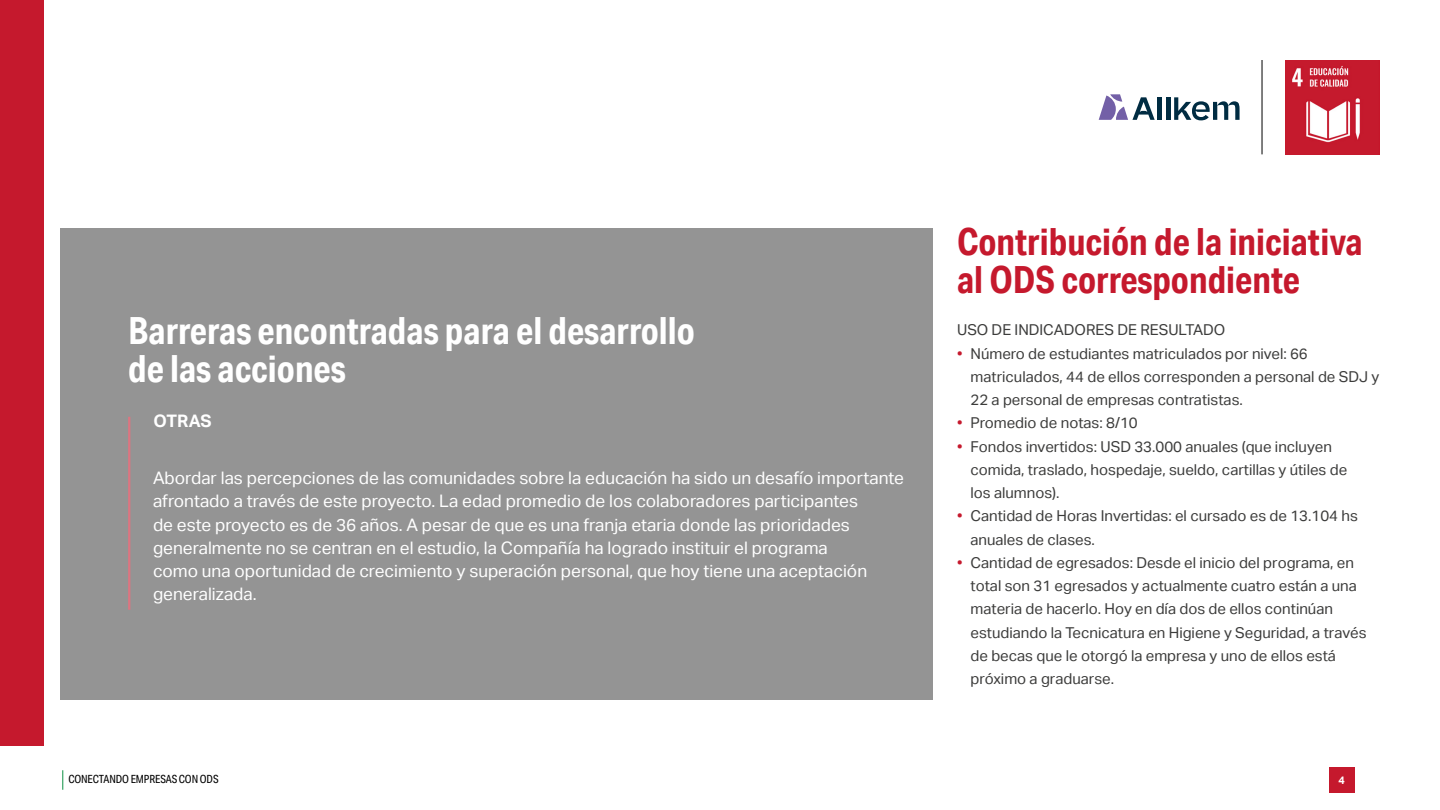
<style>
.page{position:relative;width:1440px;height:810px;background:#fff}
.page>*{position:absolute;margin:0;border:0;box-sizing:border-box;transform-origin:0 0}
.t1{font:700 37.5px/38.2px "Aktiv Grotesk Cd";color:#fff}
.t2{font:700 37.5px/38.2px "Aktiv Grotesk Cd";color:#c5192d}
.t3{font:17.25px/23.2px "Aktiv Grotesk";color:#fff}
.t4{font:700 17.25px "Aktiv Grotesk";letter-spacing:-.01em;color:#fff}
.t5{font:15px/23.2px "Aktiv Grotesk";color:#3c3c3b}
.t6{font:15px/23.2px "Aktiv Grotesk";color:#c5192d}
.t7{font:11.25px "Aktiv Grotesk Cd";letter-spacing:-.01em;color:#000}
.t8{font:700 10.88px "Aktiv Grotesk";color:#fff}
.s1{color:#c5192d}
</style>
<div class="page">
<svg style="left:62px;top:770px;width:1px;height:20px"></svg>
<div style="left:1329px;top:767px;width:25px;height:26px;background:#c5192d"></div>
<img style="left:1285px;top:60px;width:95px;height:95px">
<hr style="left:1262px;top:60px;width:1px;height:94px;background:#000">
<div style="left:1157px;top:97px;width:5px;height:23px;background:#002c42"></div>
<hr style="left:1166px;top:97px;width:4px;height:23px;background:#002c42">
<svg style="left:1099px;top:94px;width:56px;height:26px"></svg>
<svg style="left:1174px;top:97px;width:66px;height:23px"></svg>
<div style="left:0;top:0;width:44px;height:746px;background:#c5192d"></div>
<div style="left:60px;top:228px;width:872px;height:471px;background:#949494"></div>
<hr style="left:128px;top:417px;width:2px;height:193px;background:#dc7581">
<h1 class="t1" style="left:128px;top:311px;width:568px">Barreras encontradas para el desarrollo de las acciones</h1>
<p class="t4" style="left:154px;top:411px;width:60px">OTRAS</p>
<p class="t3" style="left:153px;top:466px;width:753px">Abordar las percepciones de las comunidades sobre la educación ha sido un desafío importante afrontado a través de este proyecto. La edad promedio de los colaboradores participantes<br>de este proyecto es de 36 años. A pesar de que es una franja etaria donde las prioridades generalmente no se centran en el estudio, la Compañía ha logrado instituir el programa<br>como una oportunidad de crecimiento y superación personal, que hoy tiene una aceptación generalizada.</p>
<h1 class="t2" style="left:957px;top:222px;width:407px">Contribución de la iniciativa al ODS correspondiente</h1>
<p class="t5" style="left:957px;top:319px;width:270px">USO DE INDICADORES DE RESULTADO</p>
<p class="t5" style="left:971px;top:342px;width:410px;text-indent:-14px"><span class="s1">•</span> Número de estudiantes matriculados por nivel: 66 matriculados, 44 de ellos corresponden a personal de SDJ y<br>22 a personal de empresas contratistas.</p>
<p class="t6" style="left:957px;top:412px;width:7px">• •</p>
<p class="t5" style="left:971px;top:412px;width:378px">Promedio de notas: 8/10<br>Fondos invertidos: USD 33.000 anuales (que incluyen comida, traslado, hospedaje, sueldo, cartillas y útiles de los alumnos).</p>
<p class="t5" style="left:971px;top:505px;width:389px;text-indent:-14px"><span class="s1">•</span> Cantidad de Horas Invertidas: el cursado es de 13.104 hs anuales de clases.</p>
<p class="t5" style="left:971px;top:551px;width:398px;text-indent:-14px"><span class="s1">•</span> Cantidad de egresados: Desde el inicio del programa, en total son 31 egresados y actualmente cuatro están a una materia de hacerlo. Hoy en día dos de ellos continúan estudiando la Tecnicatura en Higiene y Seguridad, a través de becas que le otorgó la empresa y uno de ellos está próximo a graduarse.</p>
<p class="t7" style="left:68px;top:773px;width:152px">CONECTANDO EMPRESAS CON ODS</p>
<p class="t8" style="left:1338px;top:774px;width:8px">4</p>
</div>
